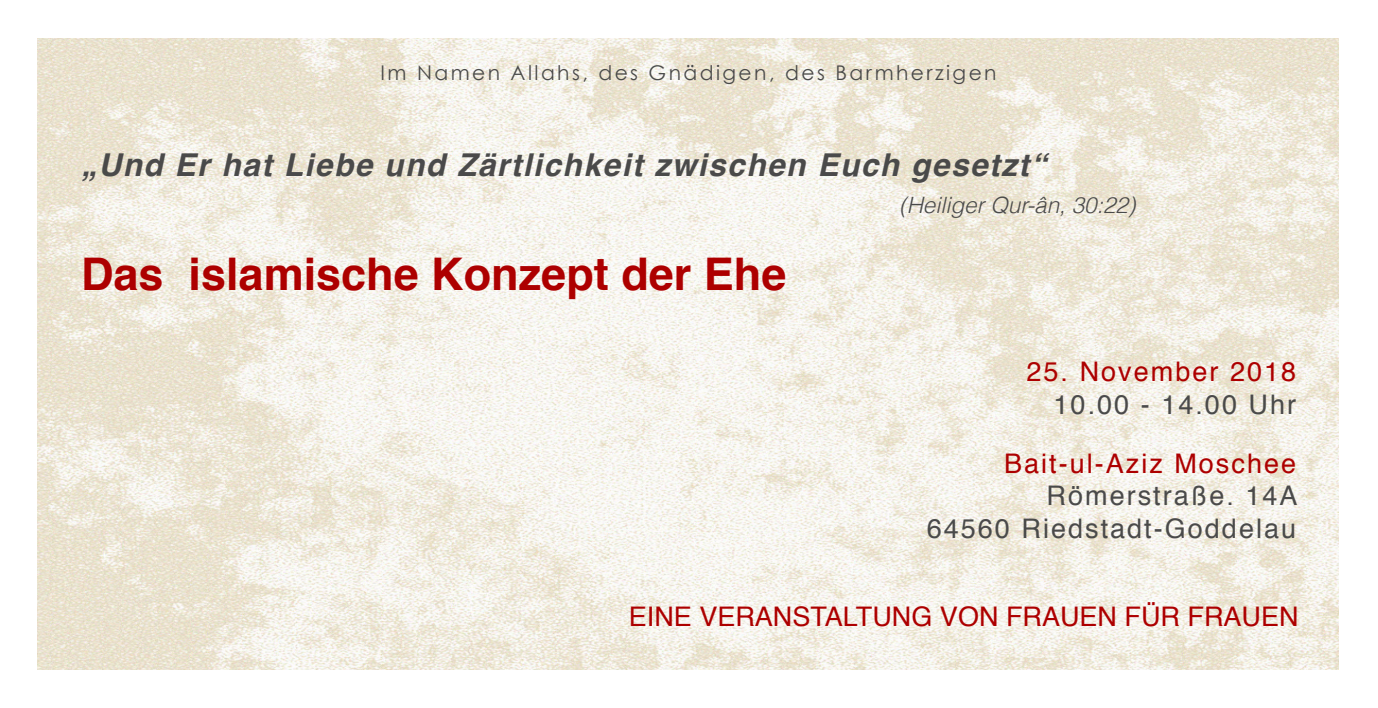
<style>
.page{position:relative;width:1378px;height:708px;background:#fff}
.page>*{position:absolute;margin:0;border:0;box-sizing:border-box;transform-origin:0 0}
.t1{font:700 45px "Helvetica";color:#ad0000}
.t2{font:italic 700 31.5px "Helvetica";letter-spacing:.05em;color:#4a4a4a}
.t3{font:27px "Helvetica";letter-spacing:.075em;color:#4a4a4a}
.t4{font:27px "Helvetica";color:#ad0000}
.t5{font:27px "Helvetica";letter-spacing:.075em;color:#ad0000}
.t6{font:italic 300 22.5px "Helvetica";color:#4a4a4a}
.t7{font:20.25px "Century Gothic";letter-spacing:.12em;color:#494949}
</style>
<div class="page">
<img style="left:37px;top:38px;width:1302px;height:632px">
<p class="t7" style="left:380px;top:60px;width:617px">Im Namen Allahs, des Gnädigen, des Barmherzigen</p>
<p class="t2" style="left:81px;top:139px;width:967px">„Und Er hat Liebe und Zärtlichkeit zwischen Euch gesetzt“</p>
<p class="t6" style="left:899px;top:191px;width:238px">(Heiliger Qur-ân, 30:22)</p>
<p class="t1" style="left:81px;top:237px;width:707px">Das islamische Konzept der Ehe</p>
<p class="t5" style="left:1026px;top:351px;width:271px">25. November 2018</p>
<p class="t3" style="left:1053px;top:384px;width:244px">10.00 - 14.00 Uhr</p>
<p class="t5" style="left:1004px;top:442px;width:294px">Bait-ul-Aziz Moschee</p>
<p class="t3" style="left:1046px;top:475px;width:252px">Römerstraße. 14A</p>
<p class="t3" style="left:927px;top:507px;width:371px">64560 Riedstadt-Goddelau</p>
<p class="t4" style="left:629px;top:596px;width:671px">EINE VERANSTALTUNG VON FRAUEN FÜR FRAUEN</p>
</div>
